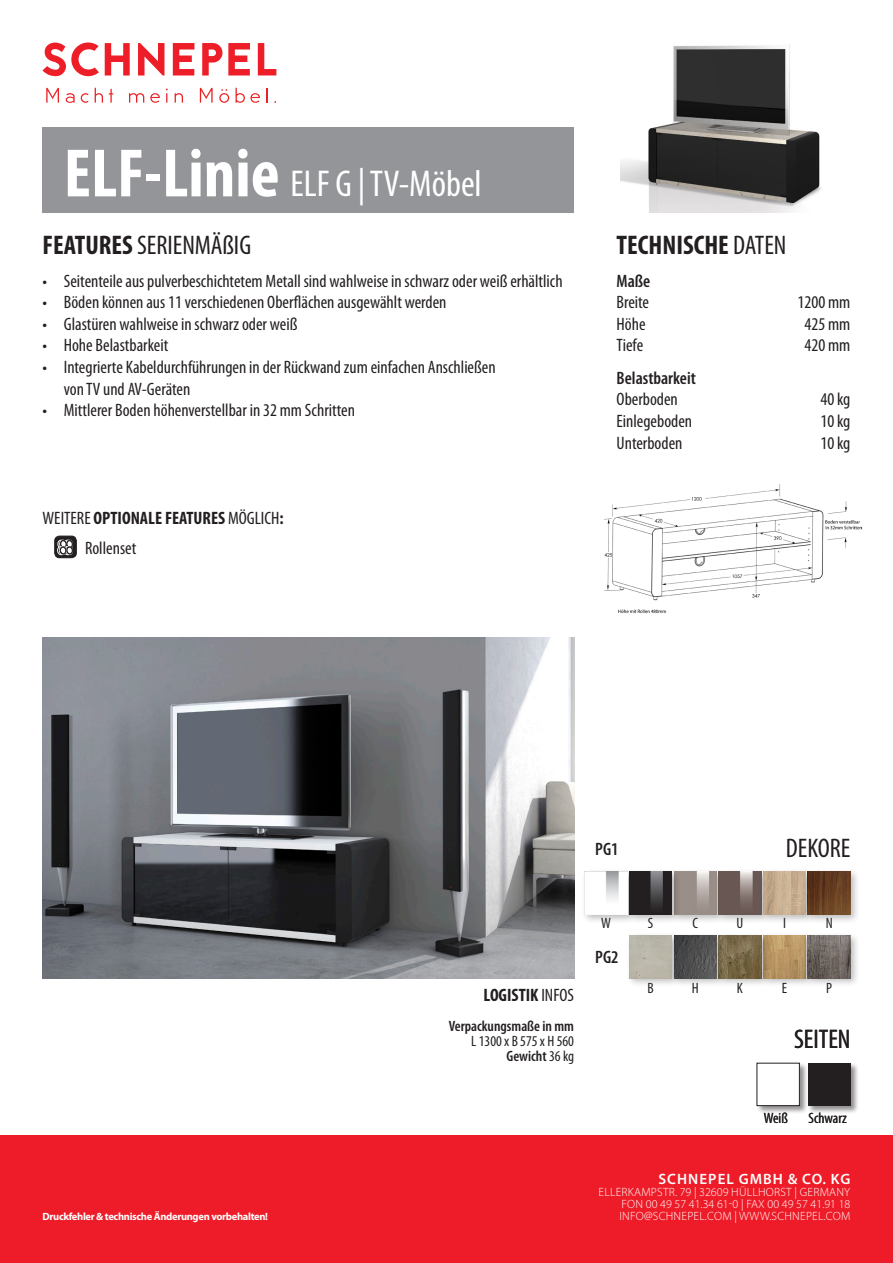
<style>
.page{position:relative;width:893px;height:1263px;background:#fff}
.page>*{position:absolute;margin:0;border:0;box-sizing:border-box;transform-origin:0 0}
.t1{font:condensed 37.5px "Myriad Pro";color:#fff}
.t2{font:condensed 27px "Myriad Pro";color:#231f20}
.t3{font:700 condensed 27px "Myriad Pro";color:#231f20}
.t4{font:condensed 18px "Myriad Pro";color:#231f20}
.t5{font:700 condensed 18px "Myriad Pro";color:#231f20}
.t6{font:600 condensed 18px "Myriad Pro";color:#231f20}
.t7{font:condensed 15px "Myriad Pro";color:#231f20}
.t8{font:600 condensed 15px "Myriad Pro";color:#231f20}
.t9{font:600 15px "Myriad Pro";letter-spacing:.07em;color:#fff}
.t10{font:300 12px/12px "Myriad Pro";letter-spacing:.02em;color:#fff;text-align:justify}
.t11{font:700 10.5px "Myriad Pro";letter-spacing:-.03em;color:#fff}
.s1{font-weight:700;font-size:69px}
.s2{font-weight:700}
.s3{font-weight:400}
</style>
<div class="page">
<div style="left:43px;top:128px;width:531px;height:85px;background:#939598"></div>
<div style="left:0;top:1135px;width:893px;height:128px;background:#ee1c28"></div>
<div style="left:807px;top:1063px;width:52px;height:51px;background:#231f20;opacity:.5"></div>
<div style="left:808px;top:1063px;width:42px;height:43px;background:#231f20"></div>
<div style="left:756px;top:1063px;width:52px;height:51px;background:#231f20;opacity:.5"></div>
<div style="left:757px;top:1063px;width:42px;height:42px;background:#fff"></div>
<div style="left:581px;top:868px;width:56px;height:56px;background:#231f20;opacity:.3"></div>
<img style="left:585px;top:872px;width:41px;height:42px">
<div style="left:626px;top:932px;width:55px;height:56px;background:#231f20;opacity:.3"></div>
<div style="left:629px;top:935px;width:41px;height:43px;background:#bab6a9"></div>
<div style="left:670px;top:868px;width:56px;height:56px;background:#231f20;opacity:.3"></div>
<img style="left:681px;top:872px;width:34px;height:42px">
<div style="left:715px;top:868px;width:56px;height:56px;background:#231f20;opacity:.3"></div>
<img style="left:719px;top:872px;width:41px;height:42px">
<div style="left:760px;top:932px;width:55px;height:56px;background:#231f20;opacity:.3"></div>
<img style="left:771px;top:935px;width:33px;height:43px">
<div style="left:715px;top:932px;width:56px;height:56px;background:#231f20;opacity:.3"></div>
<img style="left:726px;top:935px;width:35px;height:43px">
<div style="left:626px;top:868px;width:55px;height:56px;background:#231f20;opacity:.3"></div>
<img style="left:629px;top:872px;width:43px;height:42px">
<div style="left:670px;top:932px;width:56px;height:56px;background:#231f20;opacity:.3"></div>
<img style="left:674px;top:935px;width:42px;height:43px">
<div style="left:760px;top:868px;width:55px;height:56px;background:#231f20;opacity:.3"></div>
<img style="left:763px;top:872px;width:41px;height:42px">
<div style="left:804px;top:868px;width:56px;height:56px;background:#231f20;opacity:.3"></div>
<img style="left:808px;top:872px;width:42px;height:42px">
<div style="left:804px;top:932px;width:56px;height:56px;background:#231f20;opacity:.3"></div>
<img style="left:808px;top:935px;width:42px;height:43px">
<img style="left:43px;top:638px;width:531px;height:340px">
<img style="left:620px;top:45px;width:202px;height:168px">
<svg style="left:55px;top:536px;width:21px;height:22px"></svg>
<div style="left:55px;top:536px;width:21px;height:22px;border:1px solid #231f20;border-radius:5px"></div>
<svg style="left:57px;top:540px;width:16px;height:15px"></svg>
<img style="left:604px;top:485px;width:258px;height:128px">
<svg style="left:43px;top:43px;width:233px;height:33px"></svg>
<svg style="left:46px;top:88px;width:13px;height:15px"></svg>
<svg style="left:66px;top:93px;width:9px;height:10px"></svg>
<svg style="left:81px;top:93px;width:8px;height:10px"></svg>
<svg style="left:95px;top:88px;width:8px;height:15px"></svg>
<svg style="left:109px;top:89px;width:4px;height:14px"></svg>
<svg style="left:129px;top:93px;width:15px;height:10px"></svg>
<svg style="left:150px;top:93px;width:10px;height:10px"></svg>
<svg style="left:166px;top:89px;width:2px;height:14px"></svg>
<svg style="left:175px;top:93px;width:8px;height:10px"></svg>
<svg style="left:200px;top:88px;width:13px;height:15px"></svg>
<svg style="left:219px;top:89px;width:10px;height:14px"></svg>
<svg style="left:236px;top:88px;width:24px;height:15px"></svg>
<svg style="left:266px;top:88px;width:2px;height:15px"></svg>
<p class="t1" style="left:64px;top:161px;width:419px"><span class="s1">ELF-Linie</span> ELF G | TV-Möbel</p>
<p class="t2" style="left:43px;top:229px;width:210px"><span class="s2">FEATURES</span> SERIENMÄßIG</p>
<p class="t4" style="left:43px;top:270px;width:522px">• Seitenteile aus pulverbeschichtetem Metall sind wahlweise in schwarz oder weiß erhältlich</p>
<p class="t4" style="left:43px;top:291px;width:405px">• Böden können aus 11 verschiedenen Oberflächen ausgewählt werden</p>
<p class="t4" style="left:43px;top:313px;width:256px">• Glastüren wahlweise in schwarz oder weiß</p>
<p class="t4" style="left:43px;top:334px;width:127px">• Hohe Belastbarkeit</p>
<p class="t4" style="left:43px;top:356px;width:455px">• Integrierte Kabeldurchführungen in der Rückwand zum einfachen Anschließen</p>
<p class="t4" style="left:64px;top:378px;width:128px">von TV und AV-Geräten</p>
<p class="t4" style="left:43px;top:399px;width:314px">• Mittlerer Boden höhenverstellbar in 32 mm Schritten</p>
<p class="t5" style="left:43px;top:506px;width:243px"><span class="s3">WEITERE</span> OPTIONALE FEATURES <span class="s3">MÖGLICH</span>:</p>
<p class="t4" style="left:85px;top:537px;width:53px">Rollenset</p>
<p class="t3" style="left:617px;top:228px;width:171px">TECHNISCHE <span class="s3">DATEN</span></p>
<p class="t6" style="left:617px;top:269px;width:35px">Maße</p>
<p class="t4" style="left:617px;top:291px;width:34px">Breite</p>
<p class="t4" style="left:798px;top:291px;width:54px">1200 mm</p>
<p class="t4" style="left:617px;top:313px;width:30px">Höhe</p>
<p class="t4" style="left:804px;top:313px;width:47px">425 mm</p>
<p class="t4" style="left:617px;top:334px;width:28px">Tiefe</p>
<p class="t4" style="left:804px;top:334px;width:47px">420 mm</p>
<p class="t6" style="left:617px;top:367px;width:81px">Belastbarkeit</p>
<p class="t4" style="left:617px;top:388px;width:63px">Oberboden</p>
<p class="t4" style="left:820px;top:388px;width:31px">40 kg</p>
<p class="t4" style="left:617px;top:410px;width:77px">Einlegeboden</p>
<p class="t4" style="left:820px;top:410px;width:31px">10 kg</p>
<p class="t4" style="left:617px;top:432px;width:67px">Unterboden</p>
<p class="t4" style="left:820px;top:432px;width:31px">10 kg</p>
<p class="t11" style="left:43px;top:1209px;width:227px">Druckfehler &amp; technische Änderungen vorbehalten!</p>
<p class="t6" style="left:595px;top:838px;width:25px">PG1</p>
<h2 class="t2" style="left:786px;top:831px;width:66px">DEKORE</h2>
<p class="t5" style="left:484px;top:983px;width:92px">LOGISTIK <span class="s3">INFOS</span></p>
<p class="t8" style="left:449px;top:1016px;width:127px">Verpackungsmaße in mm</p>
<p class="t7" style="left:471px;top:1031px;width:104px">L 1300 x B 575 x H 560</p>
<p class="t8" style="left:507px;top:1046px;width:69px">Gewicht <span class="s3">36 kg</span></p>
<p class="t7" style="left:601px;top:914px;width:11px">W</p>
<p class="t6" style="left:595px;top:946px;width:25px">PG2</p>
<p class="t7" style="left:648px;top:914px;width:7px">S</p>
<p class="t7" style="left:647px;top:979px;width:8px">B</p>
<p class="t7" style="left:692px;top:914px;width:7px">C</p>
<p class="t7" style="left:736px;top:914px;width:8px">U</p>
<p class="t7" style="left:783px;top:914px;width:4px">I</p>
<p class="t7" style="left:826px;top:914px;width:8px">N</p>
<p class="t7" style="left:692px;top:979px;width:8px">H</p>
<p class="t7" style="left:737px;top:979px;width:8px">K</p>
<p class="t7" style="left:782px;top:979px;width:7px">E</p>
<p class="t7" style="left:826px;top:979px;width:7px">P</p>
<h2 class="t2" style="left:794px;top:1023px;width:58px">SEITEN</h2>
<p class="t7" style="left:764px;top:1108px;width:25px">Weiß</p>
<p class="t7" style="left:809px;top:1108px;width:40px">Schwarz</p>
<p class="t9" style="left:658px;top:1170px;width:193px">SCHNEPEL GMBH &amp; CO. KG</p>
<p class="t10" style="left:619px;top:1186px;width:233px;text-indent:-21px">ELLERKAMPSTR. 79 | 32609 HÜLLHORST | GERMANY FON 00 49 57 41.34 61-0 | FAX 00 49 57 41.91 18<br>INFO@SCHNEPEL.COM | WWW.SCHNEPEL.COM</p>
</div>
